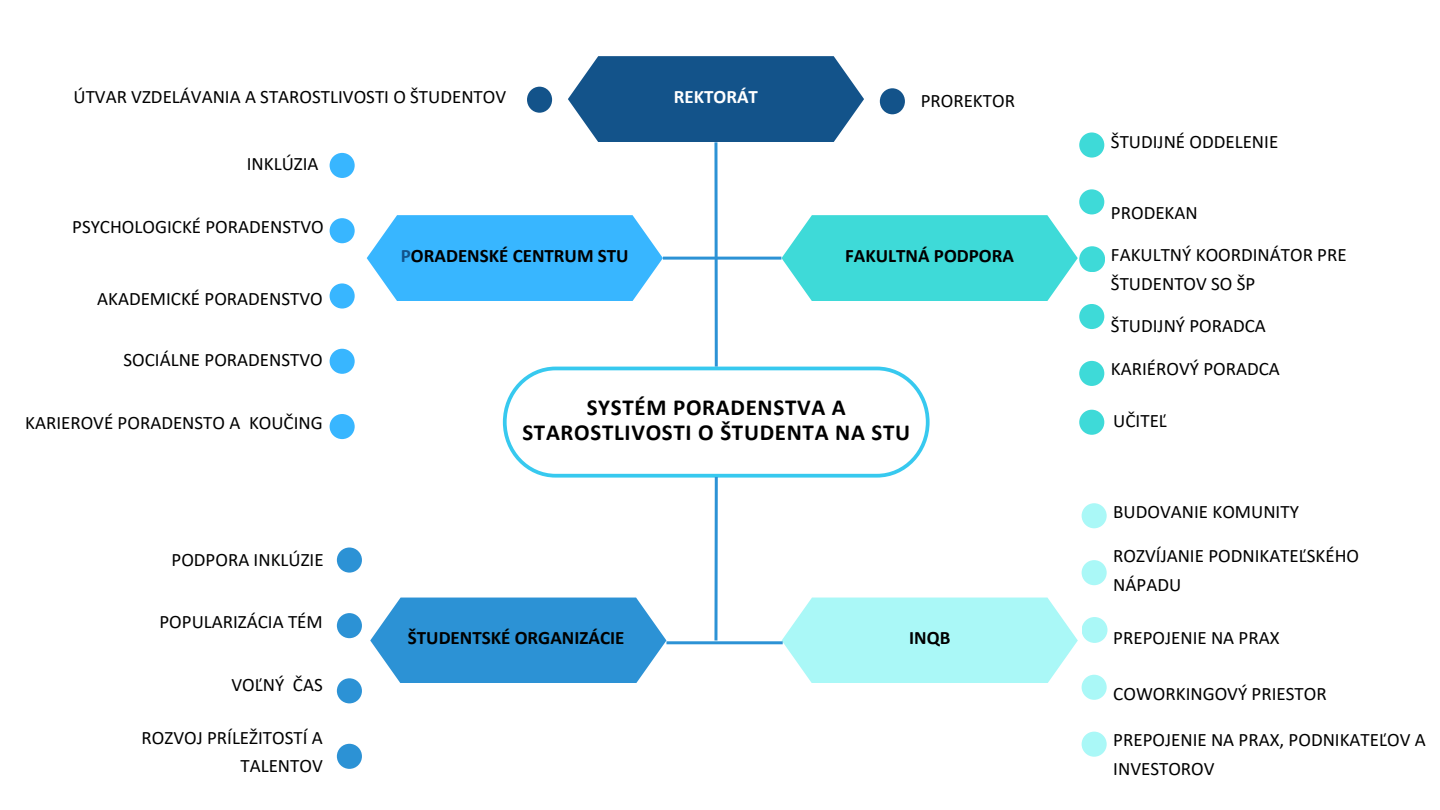
<style>
.page{position:relative;width:1440px;height:810px;background:#fff}
.page>*{position:absolute;margin:0;border:0;box-sizing:border-box;transform-origin:0 0}
.t1{font:700 23px/24.8px "Calibri";letter-spacing:.03em;color:#000;text-align:center}
.t2{font:19px/28.5px "Calibri";color:#000}
.t3{font:700 19px "Calibri";color:#000}
.t4{font:700 19px "Calibri";color:#fff}
.s1{color:#13538a}
</style>
<div class="page">
<svg style="left:503px;top:370px;width:427px;height:108px"></svg>
<svg style="left:370px;top:598px;width:296px;height:85px;background:#419cd9"></svg>
<div style="left:330px;top:153px;width:25px;height:25px;background:#38b6ff;border-radius:50%"></div>
<div style="left:330px;top:218px;width:25px;height:25px;background:#38b6ff;border-radius:50%"></div>
<div style="left:330px;top:283px;width:25px;height:26px;background:#38b6ff;border-radius:50%"></div>
<div style="left:330px;top:349px;width:25px;height:25px;background:#38b6ff;border-radius:50%"></div>
<div style="left:337px;top:548px;width:25px;height:25px;background:#2c92d5;border-radius:50%"></div>
<div style="left:337px;top:613px;width:25px;height:25px;background:#2c92d5;border-radius:50%"></div>
<div style="left:337px;top:678px;width:25px;height:25px;background:#2c92d5;border-radius:50%"></div>
<div style="left:337px;top:744px;width:25px;height:25px;background:#2c92d5;border-radius:50%"></div>
<div style="left:1079px;top:132px;width:25px;height:26px;background:#3edad8;border-radius:50%"></div>
<div style="left:1079px;top:189px;width:25px;height:25px;background:#3edad8;border-radius:50%"></div>
<div style="left:1079px;top:246px;width:26px;height:26px;background:#3edad8;border-radius:50%"></div>
<div style="left:1079px;top:304px;width:25px;height:25px;background:#3edad8;border-radius:50%"></div>
<div style="left:330px;top:414px;width:25px;height:25px;background:#38b6ff;border-radius:50%"></div>
<div style="left:1079px;top:361px;width:25px;height:25px;background:#3edad8;border-radius:50%"></div>
<svg style="left:367px;top:56px;width:711px;height:314px"></svg>
<div style="left:880px;top:88px;width:25px;height:26px;background:#13538a;border-radius:50%"></div>
<div style="left:527px;top:87px;width:25px;height:26px;background:#13538a;border-radius:50%"></div>
<svg style="left:782px;top:598px;width:296px;height:85px;background:#b2f8f7"></svg>
<div style="left:1079px;top:410px;width:25px;height:25px;background:#3edad8;border-radius:50%"></div>
<svg style="left:713px;top:474px;width:6px;height:167px"></svg>
<hr style="left:666px;top:641px;width:117px;height:3px;background:#2c92d5">
<div style="left:1082px;top:503px;width:25px;height:25px;background:#aaf8f7;border-radius:50%"></div>
<div style="left:1082px;top:560px;width:25px;height:25px;background:#aaf8f7;border-radius:50%"></div>
<div style="left:1082px;top:617px;width:26px;height:26px;background:#aaf8f7;border-radius:50%"></div>
<div style="left:1082px;top:675px;width:25px;height:25px;background:#aaf8f7;border-radius:50%"></div>
<div style="left:1082px;top:732px;width:25px;height:25px;background:#aaf8f7;border-radius:50%"></div>
<p class="t2" style="left:73px;top:84px;width:434px">ÚTVAR VZDELÁVANIA A STAROSTLIVOSTI O ŠTUDENTOV</p>
<p class="t4" style="left:674px;top:88px;width:86px">REKTORÁT</p>
<p class="t2" style="left:921px;top:88px;width:96px">PROREKTOR</p>
<p class="t2" style="left:247px;top:151px;width:73px">INKLÚZIA</p>
<p class="t2" style="left:72px;top:214px;width:253px">PSYCHOLOGICKÉ PORADENSTVO</p>
<p class="t2" style="left:97px;top:286px;width:227px">AKADEMICKÉ PORADENSTVO</p>
<p class="t2" style="left:124px;top:347px;width:201px">SOCIÁLNE PORADENSTVO</p>
<p class="t2" style="left:25px;top:410px;width:299px">KARIEROVÉ PORADENSTO A KOUČING</p>
<p class="t2" style="left:172px;top:547px;width:154px">PODPORA INKLÚZIE</p>
<p class="t2" style="left:160px;top:609px;width:165px">POPULARIZÁCIA TÉM</p>
<p class="t2" style="left:231px;top:672px;width:93px">VOĽNÝ ČAS</p>
<p class="t2" style="left:142px;top:725px;width:183px;line-height:27.8px;text-align:right">ROZVOJ PRÍLEŽITOSTÍ A<br>TALENTOV</p>
<p class="t3" style="left:401px;top:247px;width:229px"><span class="s1">P</span>ORADENSKÉ CENTRUM STU</p>
<p class="t3" style="left:845px;top:247px;width:170px">FAKULTNÁ PODPORA</p>
<p class="t1" style="left:522px;top:397px;width:389px">SYSTÉM PORADENSTVA A<br>STAROSTLIVOSTI O ŠTUDENTA NA STU</p>
<p class="t3" style="left:408px;top:630px;width:218px">ŠTUDENTSKÉ ORGANIZÁCIE</p>
<p class="t3" style="left:909px;top:630px;width:43px">INQB</p>
<p class="t2" style="left:1111px;top:129px;width:169px">ŠTUDIJNÉ ODDELENIE</p>
<p class="t2" style="left:1111px;top:200px;width:88px">PRODEKAN</p>
<p class="t2" style="left:1111px;top:242px;width:237px">FAKULTNÝ KOORDINÁTOR PRE<br>ŠTUDENTOV SO ŠP</p>
<p class="t2" style="left:1111px;top:313px;width:157px">ŠTUDIJNÝ PORADCA</p>
<p class="t2" style="left:1111px;top:356px;width:170px">KARIÉROVÝ PORADCA</p>
<p class="t2" style="left:1113px;top:408px;width:55px">UČITEĽ</p>
<p class="t2" style="left:1113px;top:499px;width:187px">BUDOVANIE KOMUNITY</p>
<p class="t2" style="left:1113px;top:543px;width:247px">ROZVÍJANIE PODNIKATEĽSKÉHO<br>NÁPADU</p>
<p class="t2" style="left:1113px;top:625px;width:168px">PREPOJENIE NA PRAX</p>
<p class="t2" style="left:1113px;top:681px;width:215px">COWORKINGOVÝ PRIESTOR</p>
<p class="t2" style="left:1113px;top:727px;width:314px">PREPOJENIE NA PRAX, PODNIKATEĽOV A<br>INVESTOROV</p>
</div>
